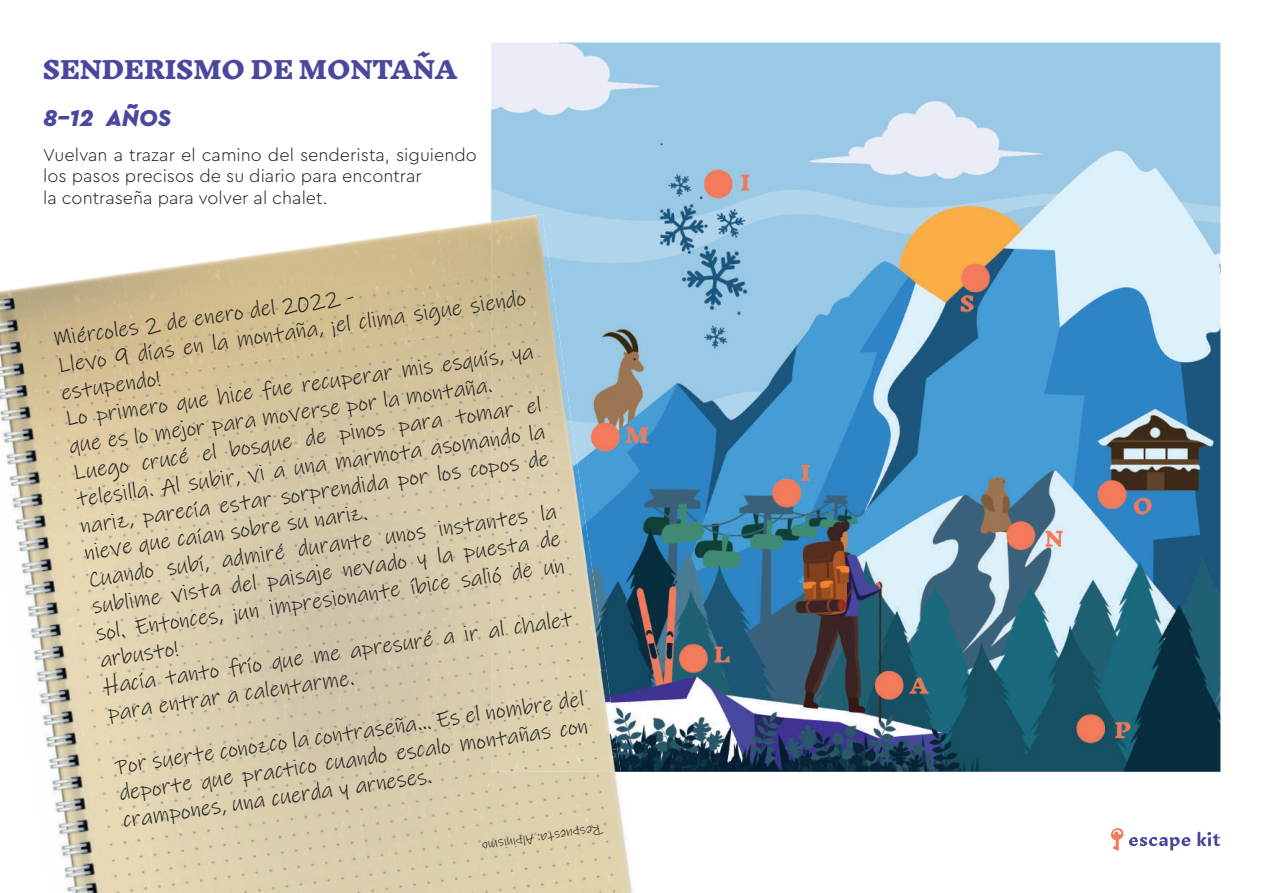
<style>
.page{position:relative;width:1263px;height:893px;background:#fff}
.page>*{position:absolute;margin:0;border:0;box-sizing:border-box;transform-origin:0 0}
.t1{font:900 24px "Inknut Antiqua";color:#4a489e}
.t2{font:italic 900 24px "Cera Pro";color:#4a489e}
.t3{font:22.5px/27px "Ink Free";color:#231f20}
.t4{font:300 18px/21.6px "Cera Pro";color:#231f20}
.t5{font:13.5px "Ink Free";color:#231f20}
</style>
<div class="page">
<img style="left:491px;top:43px;width:729px;height:729px">
<img style="left:0;top:273px;width:123px;height:104px">
<img style="left:123px;top:251px;width:157px;height:126px">
<img style="left:280px;top:229px;width:165px;height:126px">
<img style="left:437px;top:222px;width:54px;height:59px">
<img style="left:445px;top:274px;width:46px;height:268px">
<img style="left:0;top:377px;width:138px;height:105px">
<img style="left:138px;top:355px;width:157px;height:127px">
<img style="left:295px;top:333px;width:172px;height:126px">
<img style="left:10px;top:482px;width:142px;height:104px">
<div style="left:152px;top:459px;width:157px;height:127px;background:#d9ccaa"></div>
<img style="left:309px;top:437px;width:173px;height:127px">
<img style="left:24px;top:586px;width:143px;height:105px">
<img style="left:167px;top:564px;width:157px;height:127px">
<div style="left:324px;top:542px;width:167px;height:127px;background:#d3c7a9"></div>
<svg style="left:489px;top:594px;width:2px;height:17px"></svg>
<img style="left:39px;top:691px;width:143px;height:104px">
<img style="left:182px;top:669px;width:157px;height:126px">
<div style="left:339px;top:647px;width:152px;height:126px;background:#d4c7a9"></div>
<img style="left:54px;top:795px;width:142px;height:98px">
<div style="left:196px;top:773px;width:158px;height:120px;background:#dccfad"></div>
<div style="left:354px;top:754px;width:160px;height:101px;background:#d9cdab"></div>
<img style="left:514px;top:772px;width:119px;height:121px">
<div style="left:258px;top:855px;width:273px;height:38px;background:#dccfac"></div>
<img style="left:491px;top:670px;width:130px;height:102px">
<img style="left:491px;top:569px;width:115px;height:102px">
<img style="left:491px;top:467px;width:101px;height:102px">
<img style="left:491px;top:265px;width:87px;height:203px">
<img style="left:491px;top:214px;width:58px;height:51px">
<svg style="left:1129px;top:837px;width:61px;height:13px"></svg>
<svg style="left:1197px;top:832px;width:23px;height:14px"></svg>
<svg style="left:1111px;top:828px;width:12px;height:22px"></svg>
<p class="t1" style="left:43px;top:56px;width:416px">SENDERISMO DE MONTAÑA</p>
<p class="t2" style="left:43px;top:102px;width:129px">8–12 AÑOS</p>
<p class="t4" style="left:43px;top:143px;width:435px">Vuelvan a trazar el camino del senderista, siguiendo los pasos precisos de su diario para encontrar<br>la contraseña para volver al chalet.</p>
<p class="t3" style="left:52px;top:325px;width:476px;rotate:-8deg">Miércoles 2 de enero del 2022 -<br>Llevo 9 días en la montaña, ¡el clima sigue siendo estupendo!<br>Lo primero que hice fue recuperar mis esquís, ya que es lo mejor para moverse por la montaña.<br>Luego crucé el bosque de pinos para tomar el telesilla. Al subir, vi a una marmota asomando la nariz, parecía estar sorprendida por los copos de nieve que caían sobre su nariz.<br>Cuando subí, admiré durante unos instantes la sublime vista del paisaje nevado y la puesta de sol. Entonces, ¡un impresionante íbice salió de un arbusto!<br>Hacía tanto frío que me apresuré a ir al chalet para entrar a calentarme.</p>
<p class="t3" style="left:113px;top:752px;width:475px;text-align:justify;rotate:-8deg">Por suerte conozco la contraseña... Es el nombre del deporte que practico cuando escalo montañas con crampones, una cuerda y arneses.</p>
<p class="t5" style="left:602px;top:839px;width:121px;rotate:172deg">Respuesta: Alpinismo</p>
</div>
